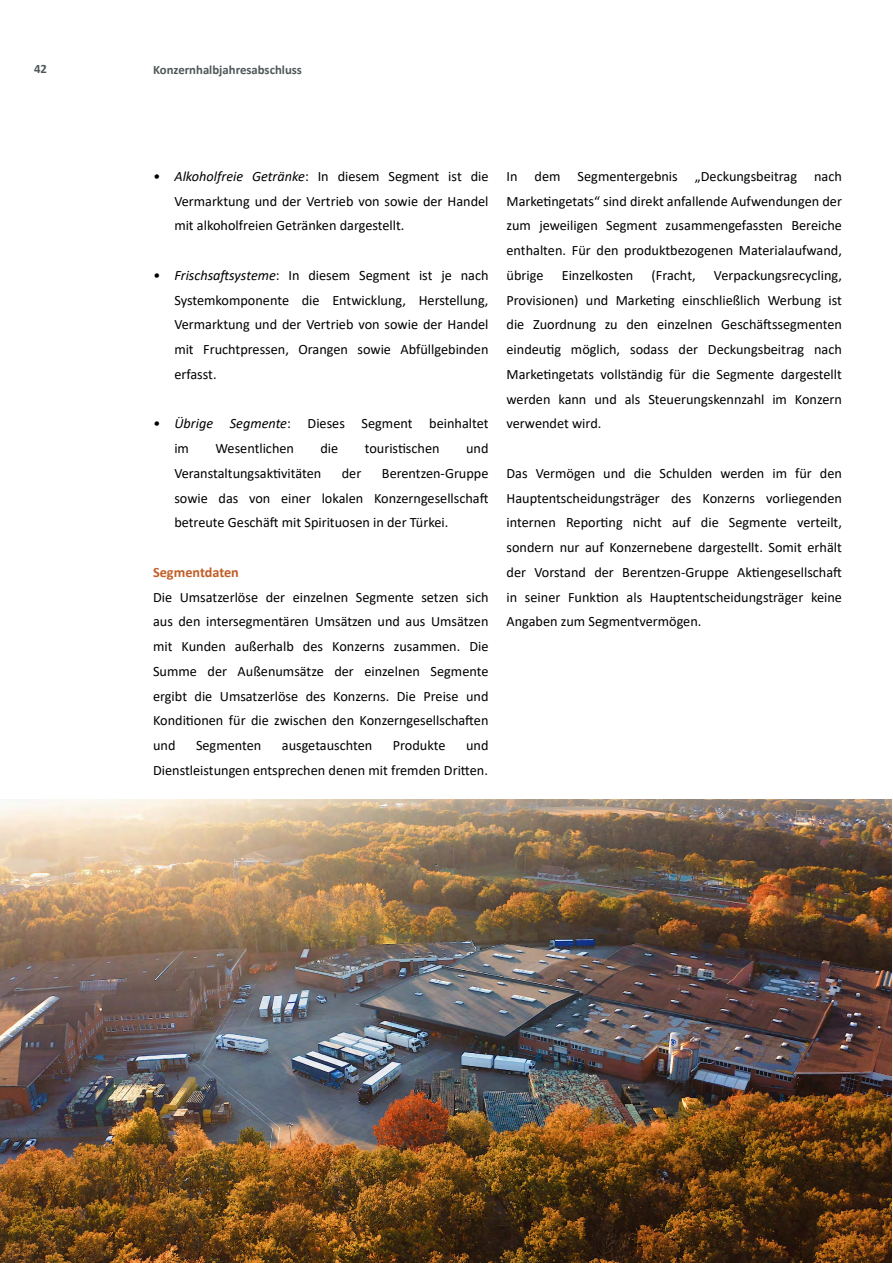
<style>
.page{position:relative;width:893px;height:1263px;background:#fff}
.page>*{position:absolute;margin:0;border:0;box-sizing:border-box;transform-origin:0 0}
.t1{font:14.25px/24.8px "Calibri";color:#000;text-align:justify}
.t2{font:700 14.25px "Calibri";color:#c25e26}
.t3{font:700 12.75px "Calibri";color:#4e5859}
.s1{font-style:italic}
</style>
<div class="page">
<img style="left:0;top:799px;width:892px;height:464px">
<p class="t3" style="left:34px;top:60px;width:14px">42</p>
<p class="t3" style="left:153px;top:60px;width:150px">Konzernhalbjahresabschluss</p>
<p class="t1" style="left:174px;top:163px;width:316px;text-indent:-21px"><span class="s1">• Alkoholfreie Getränke</span>: In diesem Segment ist die Vermarktung und der Vertrieb von sowie der Handel mit alkoholfreien Getränken dargestellt.</p>
<p class="t1" style="left:174px;top:262px;width:316px;text-indent:-21px"><span class="s1">• Frischsaftsysteme</span>: In diesem Segment ist je nach Systemkomponente die Entwicklung, Herstellung, Vermarktung und der Vertrieb von sowie der Handel mit Fruchtpressen, Orangen sowie Abfüllgebinden erfasst.</p>
<p class="t1" style="left:174px;top:411px;width:316px;text-indent:-21px"><span class="s1">• Übrige Segmente</span>: Dieses Segment beinhaltet im</p>
<p class="t1" style="left:215px;top:436px;width:80px">Wesentlichen</p>
<p class="t1" style="left:320px;top:436px;width:19px">die</p>
<p class="t1" style="left:365px;top:436px;width:76px">touristischen</p>
<p class="t1" style="left:466px;top:436px;width:24px">und</p>
<p class="t1" style="left:174px;top:460px;width:148px">Veranstaltungsaktivitäten</p>
<p class="t1" style="left:342px;top:460px;width:21px">der</p>
<p class="t1" style="left:174px;top:460px;width:316px;text-indent:208px">Berentzen-Gruppe sowie das von einer lokalen Konzerngesellschaft betreute Geschäft mit Spirituosen in der Türkei.</p>
<p class="t2" style="left:153px;top:562px;width:87px">Segmentdaten</p>
<p class="t1" style="left:153px;top:584px;width:337px">Die Umsatzerlöse der einzelnen Segmente setzen sich aus den intersegmentären Umsätzen und aus Umsätzen mit Kunden außerhalb des Konzerns zusammen. Die Summe der Außenumsätze der einzelnen Segmente ergibt die Umsatzerlöse des Konzerns. Die Preise und Konditionen für die zwischen den Konzerngesellschaften und</p>
<p class="t1" style="left:196px;top:733px;width:67px">Segmenten</p>
<p class="t1" style="left:282px;top:733px;width:92px">ausgetauschten</p>
<p class="t1" style="left:393px;top:733px;width:54px">Produkte</p>
<p class="t1" style="left:153px;top:733px;width:337px;text-align:right">und<br>Dienstleistungen entsprechen denen mit fremden Dritten.</p>
<p class="t1" style="left:506px;top:163px;width:337px">In dem Segmentergebnis „Deckungsbeitrag nach Marketingetats“ sind direkt anfallende Aufwendungen der zum jeweiligen Segment zusammengefassten Bereiche enthalten. Für den produktbezogenen Materialaufwand, übrige</p>
<p class="t1" style="left:562px;top:262px;width:73px">Einzelkosten</p>
<p class="t1" style="left:652px;top:262px;width:46px">(Fracht,</p>
<p class="t1" style="left:506px;top:262px;width:337px;text-indent:207px">Verpackungsrecycling, Provisionen) und Marketing einschließlich Werbung ist die Zuordnung zu den einzelnen Geschäftssegmenten eindeutig möglich, sodass der Deckungsbeitrag nach Marketingetats vollständig für die Segmente dargestellt werden kann und als Steuerungskennzahl im Konzern verwendet wird.</p>
<p class="t1" style="left:506px;top:460px;width:337px">Das Vermögen und die Schulden werden im für den Hauptentscheidungsträger des Konzerns vorliegenden internen Reporting nicht auf die Segmente verteilt, sondern nur auf Konzernebene dargestellt. Somit erhält der Vorstand der Berentzen-Gruppe Aktiengesellschaft in seiner Funktion als Hauptentscheidungsträger keine Angaben zum Segmentvermögen.</p>
</div>
